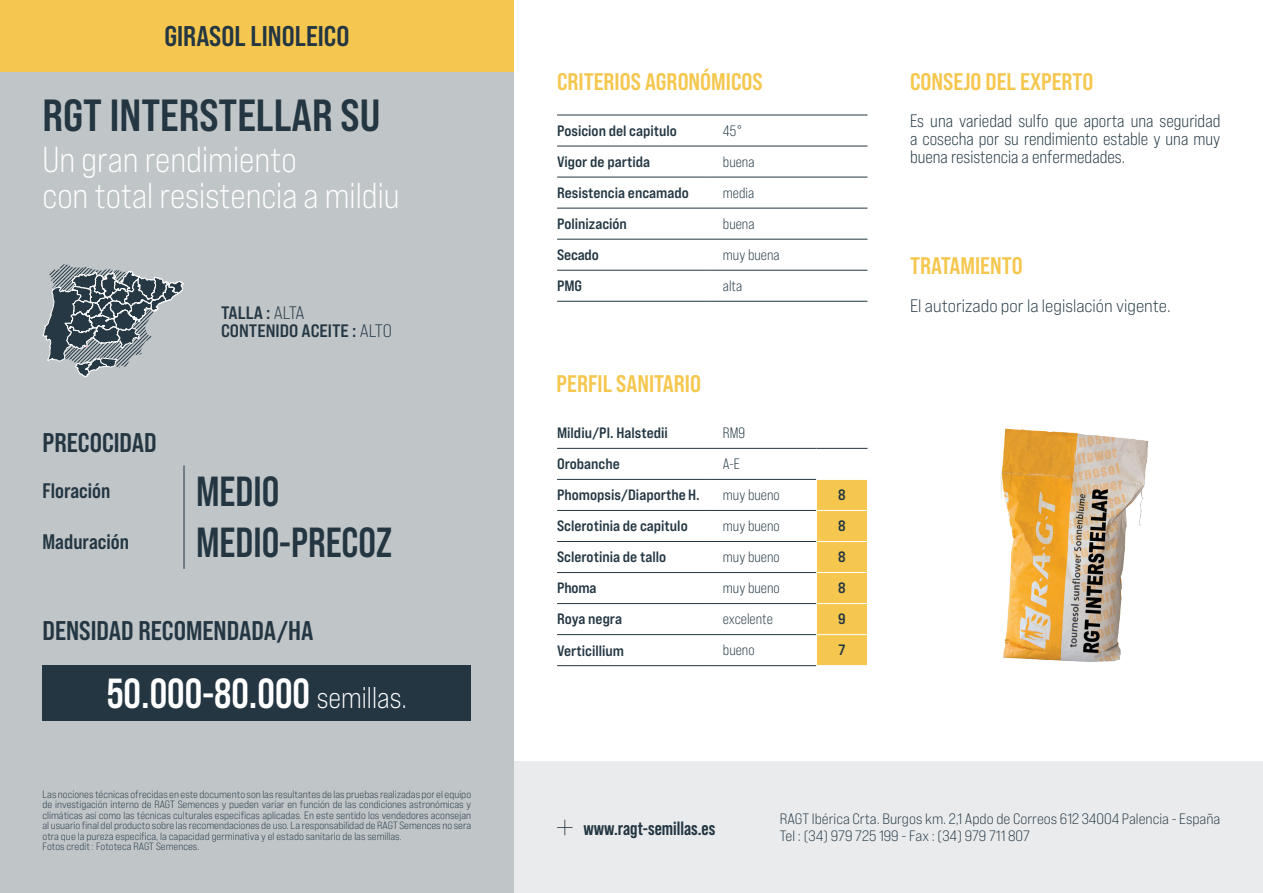
<style>
.page{position:relative;width:1263px;height:893px;background:#fff}
.page>*{position:absolute;margin:0;border:0;box-sizing:border-box;transform-origin:0 0}
.t1{font:700 45px "Bebas Neue Pro Semi Exp";color:#233642}
.t2{font:700 42px "Bebas Neue Pro Semi Exp";color:#fff;scale:.92 1}
.t3{font:700 42px "Bebas Neue Pro Semi Exp";color:#233642;scale:.92 1}
.t4{font:expanded 36px/36px "Bebas Neue Pro";color:#fff;scale:.92 1}
.t5{font:700 28.5px "Bebas Neue Pro Semi Exp";color:#233642}
.t6{font:700 27px "Bebas Neue Pro Semi Exp";color:#233642}
.t7{font:700 24px "Bebas Neue Pro Semi Exp";color:#f5c74e}
.Your_Presentation_Ti{font:700 21px "Bebas Neue Pro Semi Exp";color:#233642}
.t8{font:700 19.2px "Bebas Neue Pro";color:#233642}
.t9{font:18px/18px "Bebas Neue Pro Semi Exp";color:#233642;text-align:justify}
.Your_Presentation_Ti-2{font:expanded 18px "Bebas Neue Pro";color:#233642}
.Your_Presentation_Ti-3{font:700 expanded 18px "Bebas Neue Pro";color:#233642}
.t10{font:700 expanded 15px "Bebas Neue Pro";color:#233642}
.t11{font:expanded 15px "Bebas Neue Pro";color:#233642}
.t12{font:15px "Bebas Neue Pro Semi Exp";color:#233642}
.t13{font:expanded 10.5px/10.5px "Bebas Neue Pro";color:#233642;text-align:justify}
.s1{font-weight:400}
.s2{font-family:"Bebas Neue Pro";font-weight:400;font-stretch:expanded;font-size:30px}
</style>
<div class="page">
<div style="left:0;top:0;width:514px;height:73px;background:#f5c74e"></div>
<div style="left:514px;top:762px;width:749px;height:131px;background:#eaebed"></div>
<img style="left:1000px;top:428px;width:148px;height:234px">
<svg style="left:557px;top:820px;width:16px;height:15px"></svg>
<div style="left:0;top:73px;width:514px;height:820px;background:#c0c5c8"></div>
<svg style="left:43px;top:264px;width:141px;height:114px"></svg>
<hr style="left:184px;top:465px;width:1px;height:104px;background:#233642">
<div style="left:43px;top:665px;width:428px;height:56px;background:#233642"></div>
<div style="left:817px;top:480px;width:50px;height:185px;background:#f5c74e"></div>
<hr style="left:557px;top:448px;width:149px;height:1px;background:#233642">
<hr style="left:706px;top:448px;width:110px;height:1px;background:#233642">
<hr style="left:816px;top:448px;width:51px;height:1px;background:#233642">
<hr style="left:557px;top:479px;width:149px;height:1px;background:#233642">
<hr style="left:706px;top:479px;width:110px;height:1px;background:#233642">
<hr style="left:557px;top:510px;width:149px;height:1px;background:#233642">
<hr style="left:706px;top:510px;width:110px;height:1px;background:#233642">
<hr style="left:557px;top:541px;width:149px;height:1px;background:#233642">
<hr style="left:706px;top:541px;width:110px;height:1px;background:#233642">
<hr style="left:557px;top:572px;width:149px;height:1px;background:#233642">
<hr style="left:706px;top:572px;width:110px;height:1px;background:#233642">
<hr style="left:557px;top:603px;width:149px;height:1px;background:#233642">
<hr style="left:706px;top:603px;width:110px;height:1px;background:#233642">
<hr style="left:557px;top:634px;width:149px;height:1px;background:#233642">
<hr style="left:706px;top:634px;width:110px;height:1px;background:#233642">
<hr style="left:557px;top:665px;width:149px;height:1px;background:#233642">
<hr style="left:706px;top:665px;width:110px;height:1px;background:#233642">
<hr style="left:816px;top:510px;width:52px;height:1px;background:#fff">
<hr style="left:816px;top:541px;width:52px;height:1px;background:#fff">
<hr style="left:816px;top:572px;width:52px;height:1px;background:#fff">
<hr style="left:816px;top:603px;width:52px;height:1px;background:#fff">
<hr style="left:816px;top:634px;width:52px;height:1px;background:#fff">
<hr style="left:557px;top:115px;width:149px;height:1px;background:#233642">
<hr style="left:706px;top:115px;width:161px;height:1px;background:#233642">
<hr style="left:557px;top:146px;width:149px;height:1px;background:#233642">
<hr style="left:706px;top:146px;width:161px;height:1px;background:#233642">
<hr style="left:557px;top:177px;width:149px;height:1px;background:#233642">
<hr style="left:706px;top:177px;width:161px;height:1px;background:#233642">
<hr style="left:557px;top:208px;width:149px;height:1px;background:#233642">
<hr style="left:706px;top:208px;width:161px;height:1px;background:#233642">
<hr style="left:557px;top:239px;width:149px;height:1px;background:#233642">
<hr style="left:706px;top:239px;width:161px;height:1px;background:#233642">
<hr style="left:557px;top:270px;width:149px;height:1px;background:#233642">
<hr style="left:706px;top:270px;width:161px;height:1px;background:#233642">
<hr style="left:557px;top:301px;width:149px;height:1px;background:#233642">
<hr style="left:706px;top:301px;width:161px;height:1px;background:#233642">
<p class="t5" style="left:164px;top:20px;width:186px">GIRASOL LINOLEICO</p>
<p class="t1" style="left:43px;top:89px;width:339px">RGT INTERSTELLAR SU</p>
<p class="t4" style="left:43px;top:141px;width:390px">Un gran rendimiento<br>con total resistencia a mildiu</p>
<p class="t6" style="left:43px;top:426px;width:116px">PRECOCIDAD</p>
<p class="Your_Presentation_Ti" style="left:43px;top:478px;width:69px">Floración</p>
<p class="Your_Presentation_Ti" style="left:43px;top:529px;width:88px">Maduración</p>
<p class="Your_Presentation_Ti-3" style="left:221px;top:301px;width:85px">TALLA : <span class="s1">ALTA</span></p>
<p class="Your_Presentation_Ti-3" style="left:221px;top:319px;width:172px">CONTENIDO ACEITE : <span class="s1">ALTO</span></p>
<p class="t3" style="left:196px;top:467px;width:92px">MEDIO</p>
<p class="t3" style="left:196px;top:518px;width:215px">MEDIO-PRECOZ</p>
<p class="t6" style="left:43px;top:615px;width:272px">DENSIDAD RECOMENDADA/HA</p>
<p class="t2" style="left:107px;top:668px;width:328px">50.000-80.000 <span class="s2">semillas.</span></p>
<p class="t13" style="left:43px;top:789px;width:430px">Las nociones técnicas ofrecidas en este documento son las resultantes de las pruebas realizadas por el equipo de investigación interno de RAGT Semences y pueden variar en función de las condiciones astronómicas y climáticas así como las técnicas culturales especificas aplicadas. En este sentido los vendedores aconsejan al usuario final del producto sobre las recomendaciones de uso. La responsabilidad de RAGT Semences no sera otra que la pureza especifica, la capacidad germinativa y el estado sanitario de las semillas.</p>
<p class="t13" style="left:43px;top:841px;width:158px">Fotos credit : Fototeca RAGT Semences.</p>
<p class="t7" style="left:557px;top:67px;width:207px">CRITERIOS AGRONÓMICOS</p>
<p class="t7" style="left:910px;top:67px;width:185px">CONSEJO DEL EXPERTO</p>
<p class="t10" style="left:557px;top:121px;width:121px">Posicion del capitulo</p>
<p class="t12" style="left:723px;top:122px;width:22px">45°</p>
<p class="t10" style="left:557px;top:152px;width:95px">Vigor de partida</p>
<p class="t12" style="left:723px;top:153px;width:33px">buena</p>
<p class="t10" style="left:557px;top:183px;width:133px">Resistencia encamado</p>
<p class="t12" style="left:723px;top:184px;width:33px">media</p>
<p class="t10" style="left:557px;top:214px;width:71px">Polinización</p>
<p class="t12" style="left:723px;top:215px;width:33px">buena</p>
<p class="t10" style="left:557px;top:245px;width:43px">Secado</p>
<p class="t12" style="left:723px;top:246px;width:58px">muy buena</p>
<p class="t10" style="left:557px;top:276px;width:27px">PMG</p>
<p class="t12" style="left:723px;top:277px;width:21px">alta</p>
<p class="t7" style="left:557px;top:370px;width:146px">PERFIL SANITARIO</p>
<p class="t10" style="left:557px;top:424px;width:112px">Mildiu/Pl. Halstedii</p>
<p class="t12" style="left:723px;top:424px;width:24px">RM9</p>
<p class="t10" style="left:557px;top:455px;width:64px">Orobanche</p>
<p class="t12" style="left:723px;top:455px;width:18px">A-E</p>
<p class="t10" style="left:557px;top:486px;width:144px">Phomopsis/Diaporthe H.</p>
<p class="t12" style="left:723px;top:486px;width:58px">muy bueno</p>
<p class="t10" style="left:838px;top:486px;width:9px">8</p>
<p class="t10" style="left:557px;top:517px;width:132px">Sclerotinia de capitulo</p>
<p class="t12" style="left:723px;top:517px;width:58px">muy bueno</p>
<p class="t10" style="left:838px;top:517px;width:9px">8</p>
<p class="t10" style="left:557px;top:548px;width:111px">Sclerotinia de tallo</p>
<p class="t12" style="left:723px;top:548px;width:58px">muy bueno</p>
<p class="t10" style="left:838px;top:548px;width:9px">8</p>
<p class="t10" style="left:557px;top:579px;width:41px">Phoma</p>
<p class="t12" style="left:723px;top:579px;width:58px">muy bueno</p>
<p class="t10" style="left:838px;top:579px;width:9px">8</p>
<p class="t10" style="left:557px;top:610px;width:67px">Roya negra</p>
<p class="t12" style="left:723px;top:610px;width:51px">excelente</p>
<p class="t10" style="left:838px;top:610px;width:9px">9</p>
<p class="t10" style="left:557px;top:642px;width:69px">Verticillium</p>
<p class="t12" style="left:723px;top:641px;width:33px">bueno</p>
<p class="t10" style="left:838px;top:641px;width:8px">7</p>
<p class="t9" style="left:910px;top:112px;width:312px">Es una variedad sulfo que aporta una seguridad a cosecha por su rendimiento estable y una muy buena resistencia a enfermedades.</p>
<p class="t7" style="left:910px;top:252px;width:114px">TRATAMIENTO</p>
<p class="Your_Presentation_Ti-2" style="left:910px;top:295px;width:262px">El autorizado por la legislación vigente.</p>
<p class="t8" style="left:583px;top:818px;width:133px">www.ragt-semillas.es</p>
<p class="t11" style="left:780px;top:810px;width:442px">RAGT Ibérica Crta. Burgos km. 2,1 Apdo de Correos 612 34004 Palencia - España</p>
<p class="t11" style="left:780px;top:827px;width:252px">Tel : (34) 979 725 199 - Fax : (34) 979 711 807</p>
</div>
